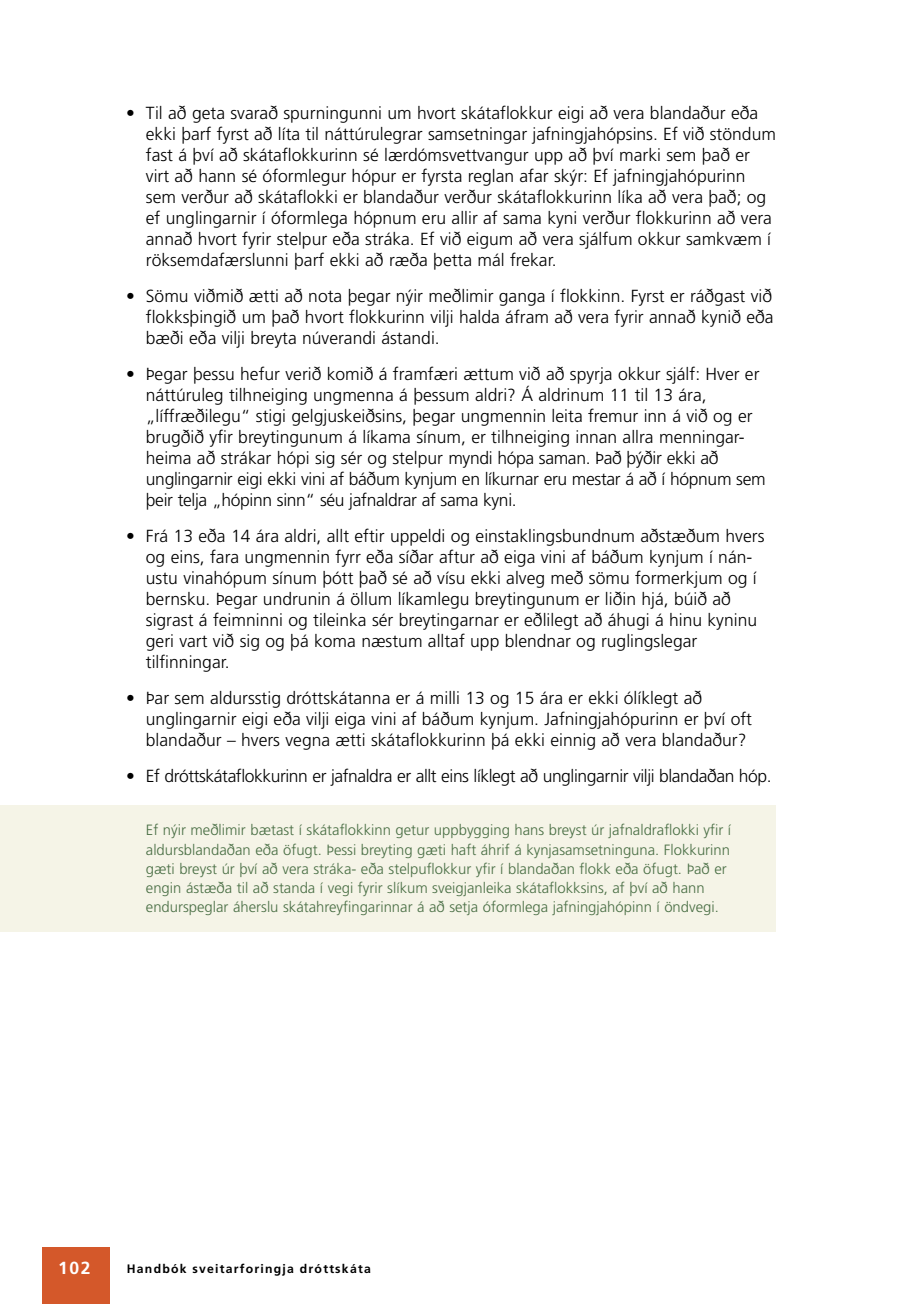
<style>
.page{position:relative;width:907px;height:1304px;background:#fff}
.page>*{position:absolute;margin:0;border:0;box-sizing:border-box;transform-origin:0 0}
.t1{font:300 17.5px/21px "Frutiger";color:#000}
.t2{font:300 17.5px "Frutiger";letter-spacing:-.025em;color:#000}
.t3{font:700 17.5px "Frutiger";color:#fff}
.t4{font:300 14.88px/19.2px "Frutiger";color:#496e44}
.t5{font:700 12.25px "Frutiger";letter-spacing:.1em;color:#000}
</style>
<div class="page">
<div style="left:42px;top:1247px;width:68px;height:57px;background:#d4582a"></div>
<div style="left:0;top:805px;width:776px;height:127px;background:#f5f4e7"></div>
<p class="t1" style="left:146px;top:103px;width:631px;text-indent:-20px">• Til að geta svarað spurningunni um hvort skátaflokkur eigi að vera blandaður eða ekki þarf fyrst að líta til náttúrulegrar samsetningar jafningjahópsins. Ef við stöndum fast á því að skátaflokkurinn sé lærdómsvettvangur upp að því marki sem það er virt að hann sé óformlegur hópur er fyrsta reglan afar skýr: Ef jafningjahópurinn sem verður að skátaflokki er blandaður verður skátaflokkurinn líka að vera það; og ef unglingarnir í óformlega hópnum eru allir af sama kyni verður flokkurinn að vera annað hvort fyrir stelpur eða stráka. Ef við eigum að vera sjálfum okkur samkvæm í röksemdafærslunni þarf ekki að ræða þetta mál frekar.</p>
<p class="t1" style="left:146px;top:286px;width:629px;text-align:justify;text-indent:-20px">• Sömu viðmið ætti að nota þegar nýir meðlimir ganga í flokkinn. Fyrst er ráðgast við flokksþingið um það hvort flokkurinn vilji halda áfram að vera fyrir annað kynið eða bæði eða vilji breyta núverandi ástandi.</p>
<p class="t1" style="left:146px;top:364px;width:621px;text-indent:-20px">• Þegar þessu hefur verið komið á framfæri ættum við að spyrja okkur sjálf: Hver er náttúruleg tilhneiging ungmenna á þessum aldri? Á aldrinum 11 til 13 ára, „líffræðilegu“ stigi gelgjuskeiðsins, þegar ungmennin leita fremur inn á við og er brugðið yfir breytingunum á líkama sínum, er tilhneiging innan allra menningar&shy;heima að strákar hópi sig sér og stelpur myndi hópa saman. Það þýðir ekki að unglingarnir eigi ekki vini af báðum kynjum en líkurnar eru mestar á að í hópnum sem þeir telja „hópinn sinn“ séu jafnaldrar af sama kyni.</p>
<p class="t1" style="left:146px;top:526px;width:620px;text-indent:-20px">• Frá 13 eða 14 ára aldri, allt eftir uppeldi og einstaklingsbundnum aðstæðum hvers og eins, fara ungmennin fyrr eða síðar aftur að eiga vini af báðum kynjum í nán&shy;ustu vinahópum sínum þótt það sé að vísu ekki alveg með sömu formerkjum og í bernsku. Þegar undrunin á öllum líkamlegu breytingunum er liðin hjá, búið að sigrast á feimninni og tileinka sér breytingarnar er eðlilegt að áhugi á hinu kyninu geri vart við sig og þá koma næstum alltaf upp blendnar og ruglingslegar tilfinningar.</p>
<p class="t1" style="left:146px;top:688px;width:608px;text-indent:-20px">• Þar sem aldursstig dróttskátanna er á milli 13 og 15 ára er ekki ólíklegt að unglingarnir eigi eða vilji eiga vini af báðum kynjum. Jafningjahópurinn er því oft blandaður – hvers vegna ætti skátaflokkurinn þá ekki einnig að vera blandaður?</p>
<p class="t2" style="left:126px;top:766px;width:647px">• Ef dróttskátaflokkurinn er jafnaldra er allt eins líklegt að unglingarnir vilji blandaðan hóp.</p>
<p class="t4" style="left:146px;top:821px;width:587px">Ef nýir meðlimir bætast í skátaflokkinn getur uppbygging hans breyst úr jafnaldraflokki yfir í aldursblandaðan eða öfugt. Þessi breyting gæti haft áhrif á kynjasamsetninguna. Flokkurinn gæti breyst úr því að vera stráka- eða stelpuflokkur yfir í blandaðan flokk eða öfugt. Það er engin ástæða til að standa í vegi fyrir slíkum sveigjanleika skátaflokksins, af því að hann endurspeglar áherslu skátahreyfingarinnar á að setja óformlega jafningjahópinn í öndvegi.</p>
<p class="t3" style="left:58px;top:1257px;width:34px">102</p>
<p class="t5" style="left:127px;top:1261px;width:245px">Handbók sveitarforingja dróttskáta</p>
</div>
